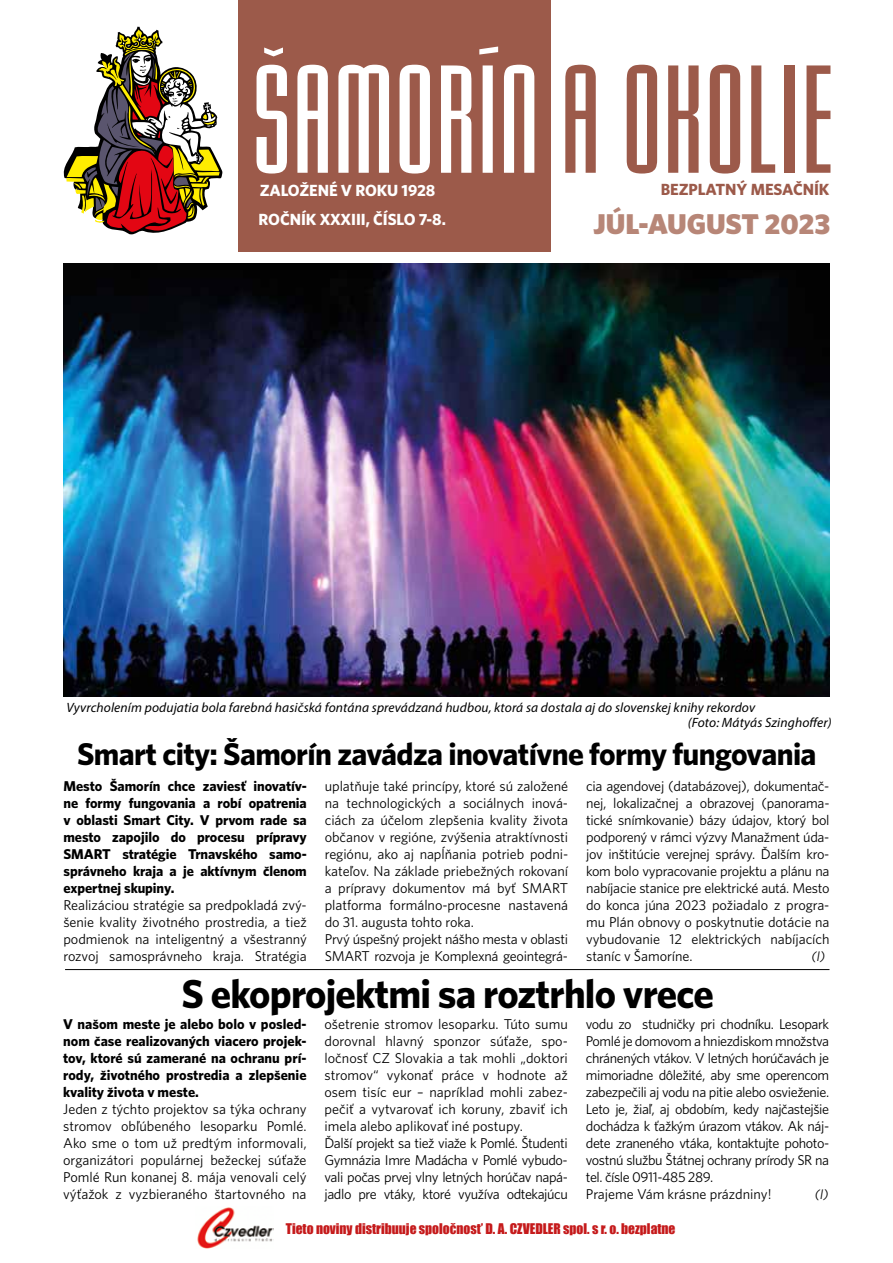
<style>
.page{position:relative;width:893px;height:1263px;background:#fff}
.page>*{position:absolute;margin:0;border:0;box-sizing:border-box;transform-origin:0 0}
.t1{font:40.5px "Whitney CE Bold";letter-spacing:-.02em;color:#000}
.t2{font:31.5px "Whitney CE Bold";letter-spacing:-.02em;color:#000}
.t3{font:28.65px "Whitney CE Black";letter-spacing:-.005em;color:#b78677}
.t4{font:16.2px "Whitney CE Bold";letter-spacing:-.005em;color:#fff}
.t5{font:16.2px "Whitney CE Bold";letter-spacing:-.005em;color:#9c5a4a}
.t6{font:14.25px/17px "Whitney C Ebook";letter-spacing:-.015em;color:#000;text-align:justify}
.t7{font:14.25px/17px "Whitney CE Bold";letter-spacing:-.005em;color:#000;text-align:justify}
.t8{font:italic 13.5px/15px "Myriad Pro";letter-spacing:.01em;color:#000}
.t9{font:13.5px "Impact";color:#c51a1b}
.t10{font:italic 13.5px "Whitney C Ebook";color:#000}
</style>
<div class="page">
<div style="left:238px;top:0;width:313px;height:252px;background:#9c5a4a"></div>
<svg style="left:63px;top:27px;width:160px;height:208px"></svg>
<svg style="left:264px;top:47px;width:19px;height:9px"></svg>
<svg style="left:257px;top:65px;width:30px;height:109px"></svg>
<svg style="left:297px;top:65px;width:31px;height:108px"></svg>
<svg style="left:338px;top:65px;width:51px;height:108px"></svg>
<svg style="left:400px;top:65px;width:30px;height:109px"></svg>
<svg style="left:441px;top:65px;width:30px;height:108px"></svg>
<svg style="left:479px;top:47px;width:19px;height:126px"></svg>
<svg style="left:504px;top:65px;width:30px;height:108px"></svg>
<svg style="left:565px;top:65px;width:31px;height:108px"></svg>
<svg style="left:627px;top:65px;width:30px;height:109px"></svg>
<svg style="left:668px;top:65px;width:31px;height:108px"></svg>
<svg style="left:710px;top:65px;width:30px;height:109px"></svg>
<svg style="left:751px;top:65px;width:24px;height:108px"></svg>
<div style="left:785px;top:65px;width:10px;height:108px;background:#9c5a4a"></div>
<svg style="left:806px;top:65px;width:24px;height:108px"></svg>
<img style="left:197px;top:1207px;width:76px;height:41px">
<img style="left:64px;top:264px;width:765px;height:432px">
<hr style="left:65px;top:969px;width:764px;height:1px;background:#000">
<p class="t4" style="left:260px;top:181px;width:177px">ZALOŽENÉ V ROKU 1928</p>
<p class="t5" style="left:661px;top:180px;width:170px">BEZPLATNÝ MESAČNÍK</p>
<p class="t4" style="left:259px;top:210px;width:189px">ROČNÍK XXXIII, ČÍSLO 7-8.</p>
<h3 class="t3" style="left:593px;top:206px;width:239px">JÚL-AUGUST 2023</h3>
<p class="t8" style="left:688px;top:699px;width:146px;text-indent:-621px">Vyvrcholením podujatia bola farebná hasičská fontána sprevádzaná hudbou, ktorá sa dostala aj do slovenskej knihy rekordov<br>(Foto: Mátyás Szinghoffer)</p>
<h2 class="t2" style="left:77px;top:735px;width:741px">Smart city: Šamorín zavádza inovatívne formy fungovania</h2>
<p class="t7" style="left:63px;top:777px;width:245px">Mesto Šamorín chce zaviesť inovatív&shy;ne formy fungovania a robí opatrenia v oblasti Smart City. V prvom rade sa mesto zapojilo do procesu prípravy SMART stratégie Trnavského samo&shy;správneho kraja a je aktívnym členom expertnej skupiny.</p>
<p class="t6" style="left:63px;top:896px;width:245px">Realizáciou stratégie sa predpokladá zvý&shy;šenie kvality životného prostredia, a tiež podmienok na inteligentný a všestranný rozvoj samosprávneho kraja. Stratégia</p>
<p class="t6" style="left:325px;top:777px;width:245px;text-align:left">uplatňuje také princípy, ktoré sú založené na technologických a sociálnych inová&shy;ciách za účelom zlepšenia kvality života občanov v regióne, zvýšenia atraktívnosti regiónu, ako aj napĺňania potrieb podni&shy;kateľov. Na základe priebežných rokovaní a prípravy dokumentov má byť SMART platforma formálno-procesne nastavená do 31. augusta tohto roka.<br>Prvý úspešný projekt nášho mesta v oblasti SMART rozvoja je Komplexná geointegrá-</p>
<p class="t6" style="left:586px;top:777px;width:245px">cia agendovej (databázovej), dokumentač&shy;nej, lokalizačnej a obrazovej (panorama&shy;tické snímkovanie) bázy údajov, ktorý bol podporený v rámci výzvy Manažment úda&shy;jov inštitúcie verejnej správy. Ďalším kro&shy;kom bolo vypracovanie projektu a plánu na nabíjacie stanice pre elektrické autá. Mesto do konca júna 2023 požiadalo z progra&shy;mu Plán obnovy o poskytnutie dotácie na vybudovanie 12 elektrických nabíjacích staníc v Šamoríne.</p>
<p class="t10" style="left:812px;top:949px;width:15px">(l)</p>
<h1 class="t1" style="left:182px;top:970px;width:534px">S ekoprojektmi sa roztrhlo vrece</h1>
<p class="t7" style="left:63px;top:1015px;width:245px">V našom meste je alebo bolo v posled&shy;nom čase realizovaných viacero projek&shy;tov, ktoré sú zamerané na ochranu prí&shy;rody, životného prostredia a zlepšenie kvality života v meste.</p>
<p class="t6" style="left:63px;top:1101px;width:245px">Jeden z týchto projektov sa týka ochrany stromov obľúbeného lesoparku Pomlé.<br>Ako sme o tom už predtým informovali, organizátori populárnej bežeckej súťaže Pomlé Run konanej 8. mája venovali celý výťažok z vyzbieraného štartovného na</p>
<p class="t6" style="left:324px;top:1015px;width:245px;text-align:left">ošetrenie stromov lesoparku. Túto sumu dorovnal hlavný sponzor súťaže, spo&shy;ločnosť CZ Slovakia a tak mohli „doktori stromov“ vykonať práce v hodnote až osem tisíc eur – napríklad mohli zabez&shy;pečiť a vytvarovať ich koruny, zbaviť ich imela alebo aplikovať iné postupy.<br>Ďalší projekt sa tiež viaže k Pomlé. Študenti Gymnázia Imre Madácha v Pomlé vybudo&shy;vali počas prvej vlny letných horúčav napá&shy;jadlo pre vtáky, ktoré využíva odtekajúcu</p>
<p class="t6" style="left:586px;top:1016px;width:245px;text-align:left">vodu zo studničky pri chodníku. Lesopark Pomlé je domovom a hniezdiskom množstva chránených vtákov. V letných horúčavách je mimoriadne dôležité, aby sme operencom zabezpečili aj vodu na pitie alebo osvieženie.<br>Leto je, žiaľ, aj obdobím, kedy najčastejšie dochádza k ťažkým úrazom vtákov. Ak náj&shy;dete zraneného vtáka, kontaktujte pohoto&shy;vostnú službu Štátnej ochrany prírody SR na tel. čísle 0911-485 289.<br>Prajeme Vám krásne prázdniny!</p>
<p class="t10" style="left:815px;top:1187px;width:15px">(l)</p>
<p class="t9" style="left:286px;top:1218px;width:391px">Tieto noviny distribuuje spoločnosť D. A. CZVEDLER spol. s r. o. bezplatne</p>
</div>
